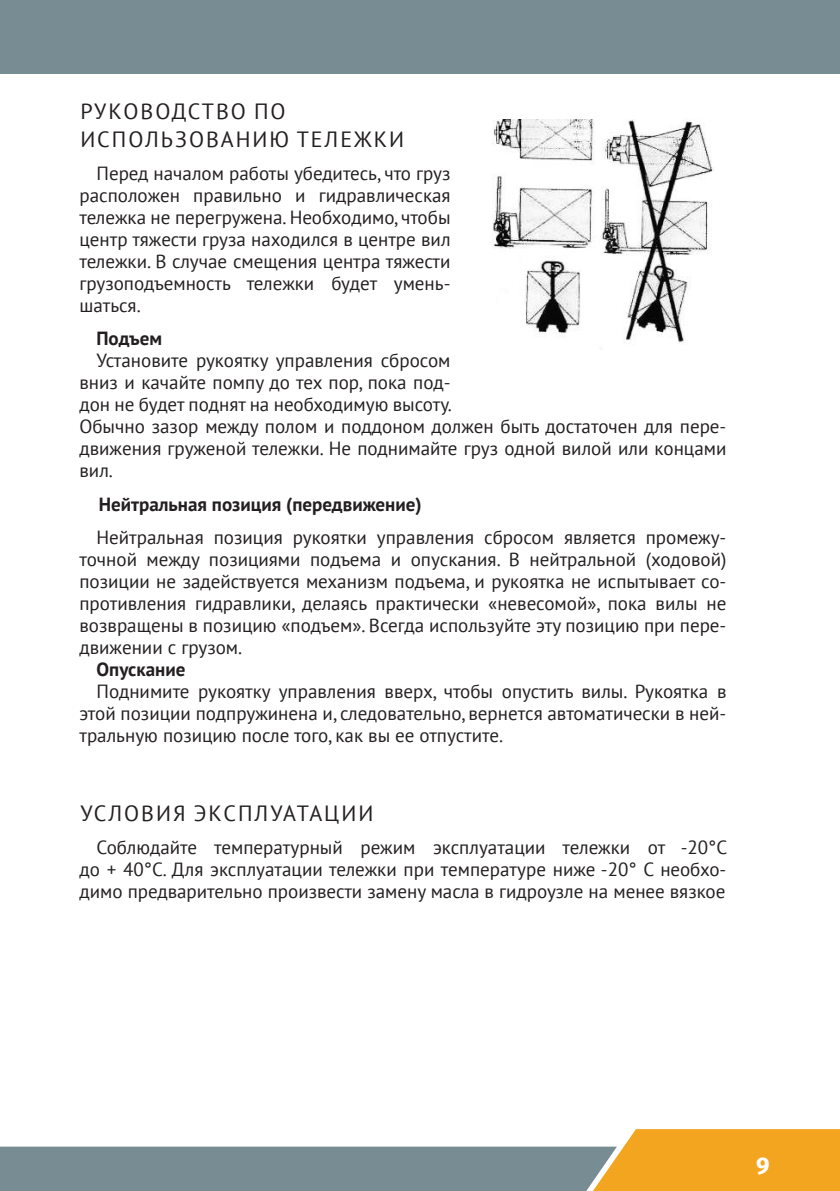
<style>
.page{position:relative;width:840px;height:1191px;background:#fff}
.page>*{position:absolute;margin:0;border:0;box-sizing:border-box;transform-origin:0 0}
.t1{font:700 24px "Fira Sans OT";color:#fff}
.t2{font:22px/28px "PT Sans";letter-spacing:.09em;color:#231f20}
.t3{font:19px/22px "PT Sans";color:#231f20;text-align:justify}
.t4{font:700 19px "PT Sans";color:#231f20}
</style>
<div class="page">
<div style="left:0;top:0;width:839px;height:74px;background:#788c94"></div>
<svg style="left:0;top:1129px;width:839px;height:62px"></svg>
<img style="left:492px;top:119px;width:221px;height:224px">
<p class="t2" style="left:80px;top:96px;width:325px">РУКОВОДСТВО ПО<br>ИСПОЛЬЗОВАНИЮ ТЕЛЕЖКИ</p>
<p class="t3" style="left:79px;top:162px;width:372px;text-indent:17px">Перед началом работы убедитесь, что груз расположен правильно и гидравлическая тележка не перегружена. Необходимо, чтобы центр тяжести груза находился в центре вил тележки. В случае смещения центра тяжести грузоподъемность тележки будет умень&shy;шаться.</p>
<p class="t4" style="left:96px;top:326px;width:67px">Подъем</p>
<p class="t3" style="left:79px;top:349px;width:648px;text-align:left;text-indent:17px">Установите рукоятку управления сбросом<br>вниз и качайте помпу до тех пор, пока под-<br>дон не будет поднят на необходимую высоту.<br>Обычно зазор между полом и поддоном должен быть достаточен для пере&shy;движения груженой тележки. Не поднимайте груз одной вилой или концами вил.</p>
<p class="t4" style="left:99px;top:491px;width:324px">Нейтральная позиция (передвижение)</p>
<p class="t3" style="left:79px;top:526px;width:648px;text-indent:17px">Нейтральная позиция рукоятки управления сбросом является промежу&shy;точной между позициями подъема и опускания. В нейтральной (ходовой) позиции не задействуется механизм подъема, и рукоятка не испытывает со&shy;противления гидравлики, делаясь практически «невесомой», пока вилы не возвращены в позицию «подъем». Всегда используйте эту позицию при пере&shy;движении с грузом.</p>
<p class="t4" style="left:96px;top:657px;width:90px">Опускание</p>
<p class="t3" style="left:79px;top:680px;width:648px;text-indent:17px">Поднимите рукоятку управления вверх, чтобы опустить вилы. Рукоятка в этой позиции подпружинена и, следовательно, вернется автоматически в ней&shy;тральную позицию после того, как вы ее отпустите.</p>
<p class="t2" style="left:80px;top:798px;width:294px">УСЛОВИЯ ЭКСПЛУАТАЦИИ</p>
<p class="t3" style="left:79px;top:835px;width:649px;text-indent:17px">Соблюдайте температурный режим эксплуатации тележки от -20°С до + 40°С. Для эксплуатации тележки при температуре ниже -20° С необхо&shy;димо предварительно произвести замену масла в гидроузле на менее вязкое</p>
<p class="t1" style="left:755px;top:1148px;width:15px">9</p>
</div>
